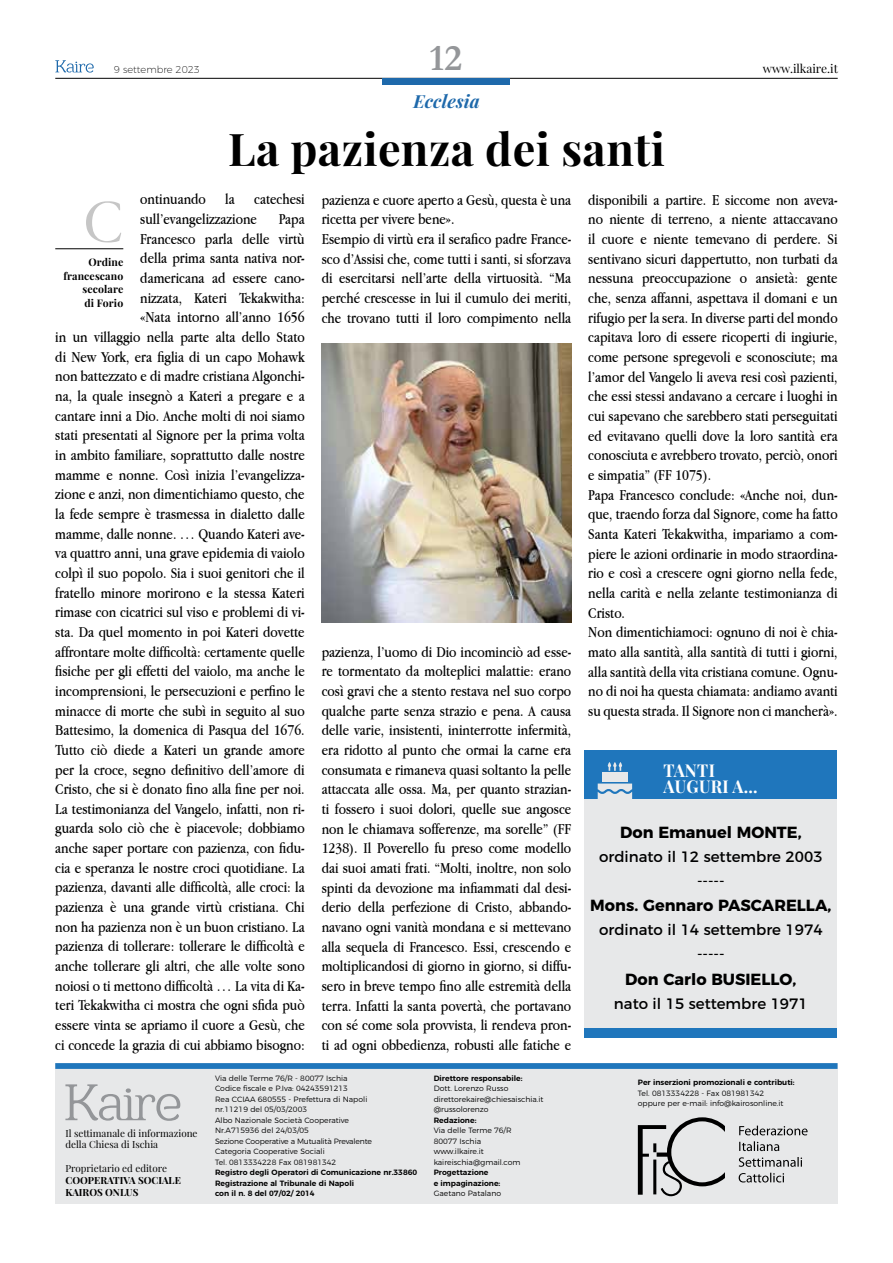
<style>
.page{position:relative;width:893px;height:1263px;background:#fff}
.page>*{position:absolute;margin:0;border:0;box-sizing:border-box;transform-origin:0 0}
.t1{font:63px "Garamond";color:#c6c6c6}
.t2{font:700 45px "Playfair Display";letter-spacing:.01em;color:#000}
.t3{font:700 37.5px "Garamond";color:#949699}
.t4{font:italic 700 18px "Playfair Display";letter-spacing:.01em;color:#1e69ab}
.t5{font:700 17.7px/16.5px "Playfair Display";letter-spacing:.02em;color:#fff;scale:.94 1}
.t6{font:700 16.05px "Montserrat";color:#000}
.t7{font:15.75px/19.6px "Apple Garamond";color:#000}
.t8{font:15px/24px "Montserrat";color:#000;text-align:center}
.t9{font:12px "Playfair Display";color:#000}
.t10{font:700 10.5px/13.5px "Playfair Display";letter-spacing:.01em;color:#000;text-align:right}
.t11{font:9.9px/11.9px "Playfair Display";color:#000}
.t12{font:700 9.9px/11.9px "Playfair Display";color:#000}
.t13{font:200 9.9px "Montserrat";color:#000}
.t14{font:300 7.65px/10.5px "Montserrat";color:#000}
.t15{font:600 7.65px/10.5px "Montserrat";color:#000}
</style>
<div class="page">
<hr style="left:55px;top:78px;width:783px;height:1px;background:#000">
<div style="left:382px;top:78px;width:127px;height:7px;background:#1e69ab"></div>
<svg style="left:55px;top:60px;width:39px;height:13px"></svg>
<div style="left:55px;top:1063px;width:782px;height:140px;background:#e7e8e9"></div>
<svg style="left:55px;top:1063px;width:782px;height:6px;background:#267abd"></svg>
<svg style="left:638px;top:1117px;width:170px;height:79px"></svg>
<svg style="left:65px;top:1084px;width:115px;height:37px"></svg>
<hr style="left:55px;top:248px;width:68px;height:1px;background:#000">
<img style="left:322px;top:344px;width:249px;height:279px">
<div style="left:584px;top:750px;width:253px;height:287px;background:#1f76bc"></div>
<div style="left:584px;top:799px;width:253px;height:229px;background:#e7e8e9"></div>
<svg style="left:598px;top:783px;width:34px;height:16px"></svg>
<div style="left:602px;top:772px;width:26px;height:10px;background:#e7e8e9"></div>
<svg style="left:608px;top:762px;width:14px;height:9px"></svg>
<p class="t13" style="left:114px;top:62px;width:88px">9 settembre 2023</p>
<h3 class="t3" style="left:430px;top:36px;width:34px">12</h3>
<p class="t4" style="left:413px;top:89px;width:68px">Ecclesia</p>
<h2 class="t2" style="left:228px;top:120px;width:438px">La pazienza dei santi</h2>
<p class="t9" style="left:763px;top:61px;width:77px">www.ilkaire.it</p>
<p class="t7" style="left:140px;top:189px;width:166px">ontinuando la catechesi sull’evangelizzazione</p>
<h1 class="t1" style="left:83px;top:184px;width:42px">C</h1>
<p class="t10" style="left:63px;top:256px;width:61px">Ordine francescano secolare<br>di Forio</p>
<p class="t7" style="left:55px;top:209px;width:251px;text-align:right">Papa<br>Francesco parla delle virtù<br>della prima santa nativa nor-<br>damericana ad essere cano-<br>nizzata, Kateri Tekakwitha:<br>«Nata intorno all’anno 1656<br>in un villaggio nella parte alta dello Stato di New York, era figlia di un capo Mohawk non battezzato e di madre cristiana Algonchi&shy;na, la quale insegnò a Kateri a pregare e a cantare inni a Dio. Anche molti di noi siamo stati presentati al Signore per la prima volta in ambito familiare, soprattutto dalle nostre mamme e nonne. Così inizia l’evangelizza&shy;zione e anzi, non dimentichiamo questo, che la fede sempre è trasmessa in dialetto dalle mamme, dalle nonne. … Quando Kateri ave&shy;va quattro anni, una grave epidemia di vaiolo colpì il suo popolo. Sia i suoi genitori che il fratello minore morirono e la stessa Kateri rimase con cicatrici sul viso e problemi di vi&shy;sta. Da quel momento in poi Kateri dovette affrontare molte difficoltà: certamente quelle fisiche per gli effetti del vaiolo, ma anche le incomprensioni, le persecuzioni e perfino le minacce di morte che subì in seguito al suo Battesimo, la domenica di Pasqua del 1676.<br>Tutto ciò diede a Kateri un grande amore per la croce, segno definitivo dell’amore di Cristo, che si è donato fino alla fine per noi.<br>La testimonianza del Vangelo, infatti, non ri&shy;guarda solo ciò che è piacevole; dobbiamo anche saper portare con pazienza, con fidu&shy;cia e speranza le nostre croci quotidiane. La pazienza, davanti alle difficoltà, alle croci: la pazienza è una grande virtù cristiana. Chi non ha pazienza non è un buon cristiano. La pazienza di tollerare: tollerare le difficoltà e anche tollerare gli altri, che alle volte sono noiosi o ti mettono difficoltà … La vita di Ka&shy;teri Tekakwitha ci mostra che ogni sfida può essere vinta se apriamo il cuore a Gesù, che ci concede la grazia di cui abbiamo bisogno:</p>
<p class="t7" style="left:322px;top:189px;width:251px">pazienza e cuore aperto a Gesù, questa è una ricetta per vivere bene».<br>Esempio di virtù era il serafico padre France&shy;sco d’Assisi che, come tutti i santi, si sforzava di esercitarsi nell’arte della virtuosità. “Ma perché crescesse in lui il cumulo dei meriti, che trovano tutti il loro compimento nella</p>
<p class="t7" style="left:322px;top:641px;width:251px;text-align:justify">pazienza, l’uomo di Dio incominciò ad esse&shy;re tormentato da molteplici malattie: erano così gravi che a stento restava nel suo corpo qualche parte senza strazio e pena. A causa delle varie, insistenti, ininterrotte infermità, era ridotto al punto che ormai la carne era consumata e rimaneva quasi soltanto la pelle attaccata alle ossa. Ma, per quanto strazian&shy;ti fossero i suoi dolori, quelle sue angosce non le chiamava sofferenze, ma sorelle” (FF 1238). Il Poverello fu preso come modello dai suoi amati frati. “Molti, inoltre, non solo spinti da devozione ma infiammati dal desi&shy;derio della perfezione di Cristo, abbando&shy;navano ogni vanità mondana e si mettevano alla sequela di Francesco. Essi, crescendo e moltiplicandosi di giorno in giorno, si diffu&shy;sero in breve tempo fino alle estremità della terra. Infatti la santa povertà, che portavano con sé come sola provvista, li rendeva pron&shy;ti ad ogni obbedienza, robusti alle fatiche e</p>
<p class="t11" style="left:65px;top:1127px;width:134px">Il settimanale di informazione della Chiesa di Ischia</p>
<p class="t11" style="left:65px;top:1162px;width:103px">Proprietario ed editore</p>
<p class="t12" style="left:65px;top:1174px;width:117px">COOPERATIVA SOCIALE<br>KAIROS ONLUS</p>
<p class="t14" style="left:215px;top:1072px;width:158px">Via delle Terme 76/R - 80077 Ischia Codice fiscale e P.Iva: 04243591213<br>Rea CCIAA 680555 - Prefettura di Napoli nr.11219 del 05/03/2003<br>Albo Nazionale Società Cooperative Nr.A715936 del 24/03/05<br>Sezione Cooperative a Mutualità Prevalente Categoria Cooperative Sociali<br>Tel. 0813334228 Fax 081981342</p>
<p class="t15" style="left:215px;top:1167px;width:204px">Registro degli Operatori di Comunicazione nr.33860<br>Registrazione al Tribunale di Napoli<br>con il n. 8 del 07/02/ 2014</p>
<p class="t15" style="left:434px;top:1072px;width:90px">Direttore responsabile:</p>
<p class="t14" style="left:434px;top:1083px;width:111px">Dott. Lorenzo Russo direttorekaire@chiesaischia.it @russolorenzo</p>
<p class="t15" style="left:434px;top:1114px;width:44px">Redazione:</p>
<p class="t14" style="left:434px;top:1125px;width:88px">Via delle Terme 76/R<br>80077 Ischia www.ilkaire.it kaireischia@gmail.com</p>
<p class="t15" style="left:434px;top:1167px;width:68px">Progettazione<br>e impaginazione:</p>
<p class="t14" style="left:434px;top:1188px;width:69px">Gaetano Patalano</p>
<p class="t7" style="left:588px;top:190px;width:251px">disponibili a partire. E siccome non aveva&shy;no niente di terreno, a niente attaccavano il cuore e niente temevano di perdere. Si sentivano sicuri dappertutto, non turbati da nessuna preoccupazione o ansietà: gente che, senza affanni, aspettava il domani e un rifugio per la sera. In diverse parti del mondo capitava loro di essere ricoperti di ingiurie, come persone spregevoli e sconosciute; ma l’amor del Vangelo li aveva resi così pazienti, che essi stessi andavano a cercare i luoghi in cui sapevano che sarebbero stati perseguitati ed evitavano quelli dove la loro santità era conosciuta e avrebbero trovato, perciò, onori e simpatia” (FF 1075).<br>Papa Francesco conclude: «Anche noi, dun&shy;que, traendo forza dal Signore, come ha fatto Santa Kateri Tekakwitha, impariamo a com&shy;piere le azioni ordinarie in modo straordina&shy;rio e così a crescere ogni giorno nella fede, nella carità e nella zelante testimonianza di Cristo.<br>Non dimentichiamoci: ognuno di noi è chia&shy;mato alla santità, alla santità di tutti i giorni, alla santità della vita cristiana comune. Ognu&shy;no di noi ha questa chiamata: andiamo avanti su questa strada. Il Signore non ci mancherà».</p>
<p class="t5" style="left:663px;top:762px;width:102px">TANTI<br>AUGURI A...</p>
<p class="t6" style="left:620px;top:819px;width:183px">Don Emanuel MONTE,</p>
<p class="t8" style="left:599px;top:843px;width:225px">ordinato il 12 settembre 2003 -----</p>
<p class="t6" style="left:590px;top:892px;width:243px">Mons. Gennaro PASCARELLA,</p>
<p class="t8" style="left:599px;top:917px;width:225px">ordinato il 14 settembre 1974 -----</p>
<p class="t6" style="left:625px;top:966px;width:173px">Don Carlo BUSIELLO,</p>
<p class="t8" style="left:614px;top:991px;width:195px">nato il 15 settembre 1971</p>
<p class="t15" style="left:638px;top:1077px;width:158px">Per inserzioni promozionali e contributi:</p>
<p class="t14" style="left:638px;top:1087px;width:147px">Tel. 0813334228 - Fax 081981342 oppure per e-mail: info@kairosonline.it</p>
</div>
